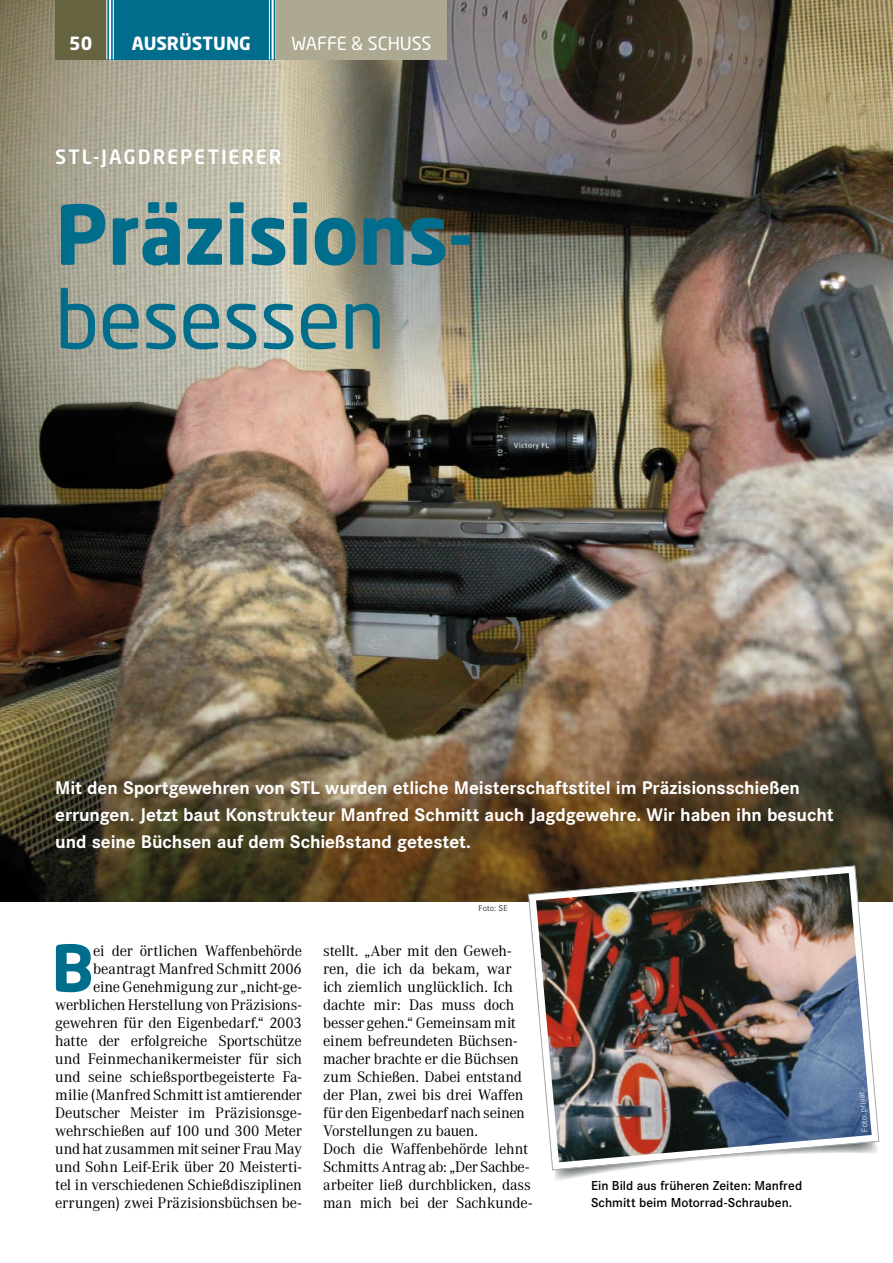
<style>
.page{position:relative;width:893px;height:1263px;background:#fff}
.page>*{position:absolute;margin:0;border:0;box-sizing:border-box;transform-origin:0 0}
.t1{font:700 81px "Neo Sans Std";letter-spacing:-.005em;color:#006d8c}
.t2{font:81px "Neo Sans Std";letter-spacing:-.01em;color:#006d8c}
.t3{font:700 63.45px "Neo Sans Std";color:#006d8c}
.t4{font:500 19.5px "Neo Sans Std";letter-spacing:.095em;color:#fff}
.t5{font:700 18px/27px "Corporate S";letter-spacing:-.005em;color:#fff}
.t6{font:700 18px "Neo Sans Std";color:#fff}
.t7{font:18px "Neo Sans Std";color:#fff}
.t8{font:15px/18px "Corporate A";letter-spacing:-.015em;color:#000;text-align:right}
.t9{font:500 12.75px/17.2px "Corporate S";color:#000}
.t10{font:300 8.25px "Corporate S";color:#fff}
.t11{font:300 8.25px "Corporate S";letter-spacing:.02em;color:#000}
</style>
<div class="page">
<img style="left:0;top:0;width:893px;height:902px">
<svg style="left:525px;top:862px;width:358px;height:311px"></svg>
<img style="left:528px;top:865px;width:351px;height:305px">
<div style="left:106px;top:0;width:170px;height:60px;background:#006d8c"></div>
<div style="left:55px;top:0;width:51px;height:60px;background:#666341"></div>
<hr style="left:106px;top:0;width:1px;height:60px;background:#fff">
<hr style="left:109px;top:0;width:2px;height:60px;background:#fff">
<hr style="left:113px;top:0;width:1px;height:60px;background:#fff">
<hr style="left:269px;top:0;width:1px;height:60px;background:#fff">
<hr style="left:272px;top:0;width:2px;height:60px;background:#fff">
<hr style="left:275px;top:0;width:1px;height:60px;background:#fff">
<div style="left:276px;top:0;width:170px;height:60px;background:#aca892"></div>
<p class="t6" style="left:69px;top:32px;width:24px">50</p>
<p class="t6" style="left:132px;top:32px;width:120px">Ausrüstung</p>
<p class="t7" style="left:291px;top:33px;width:131px">Waffe &amp; Schuss</p>
<h3 class="t4" style="left:55px;top:144px;width:228px">STL-JAGDREPETIERER</h3>
<h1 class="t1" style="left:55px;top:183px;width:419px">Präzisions-</h1>
<h1 class="t2" style="left:55px;top:269px;width:331px">besessen</h1>
<p class="t5" style="left:55px;top:774px;width:780px">Mit den Sportgewehren von STL wurden etliche Meisterschaftstitel im Präzisionsschießen errungen. Jetzt baut Konstrukteur Manfred Schmitt auch Jagdgewehre. Wir haben ihn besucht und seine Büchsen auf dem Schießstand getestet.</p>
<p class="t11" style="left:478px;top:903px;width:31px">Foto: SE</p>
<h2 class="t3" style="left:51px;top:927px;width:44px">B</h2>
<p class="t8" style="left:55px;top:941px;width:248px">ei der örtlichen Waffenbehörde beantragt Manfred Schmitt 2006<br>eine Genehmigung zur „nicht-ge&shy;werblichen Herstellung von Präzisions&shy;gewehren für den Eigenbedarf.“ 2003 hatte der erfolgreiche Sportschütze und Feinmechanikermeister für sich und seine schießsportbegeisterte Fa&shy;milie (Manfred Schmitt ist amtierender Deutscher Meister im Präzisionsge&shy;wehrschießen auf 100 und 300 Meter und hat zusammen mit seiner Frau May und Sohn Leif-Erik über 20 Meisterti&shy;tel in verschiedenen Schießdisziplinen errungen) zwei Präzisionsbüchsen be-</p>
<p class="t8" style="left:323px;top:941px;width:211px;text-align:left">stellt. „Aber mit den Geweh&shy;ren, die ich da bekam, war ich ziemlich unglücklich. Ich dachte mir: Das muss doch besser gehen.“ Gemeinsam mit einem befreundeten Büchsen&shy;macher brachte er die Büchsen zum Schießen. Dabei entstand der Plan, zwei bis drei Waffen für den Eigenbedarf nach seinen<br>Vorstellungen zu bauen.<br>Doch die Waffenbehörde lehnt<br>Schmitts Antrag ab: „Der Sachbe&shy;arbeiter ließ durchblicken, dass man mich bei der Sachkunde-</p>
<p class="t9" style="left:591px;top:1177px;width:213px">Ein Bild aus früheren Zeiten: Manfred<br>Schmitt beim Motorrad-Schrauben.</p>
<p class="t10" style="left:860px;top:1132px;width:42px;rotate:-95deg">Foto: privat</p>
</div>
